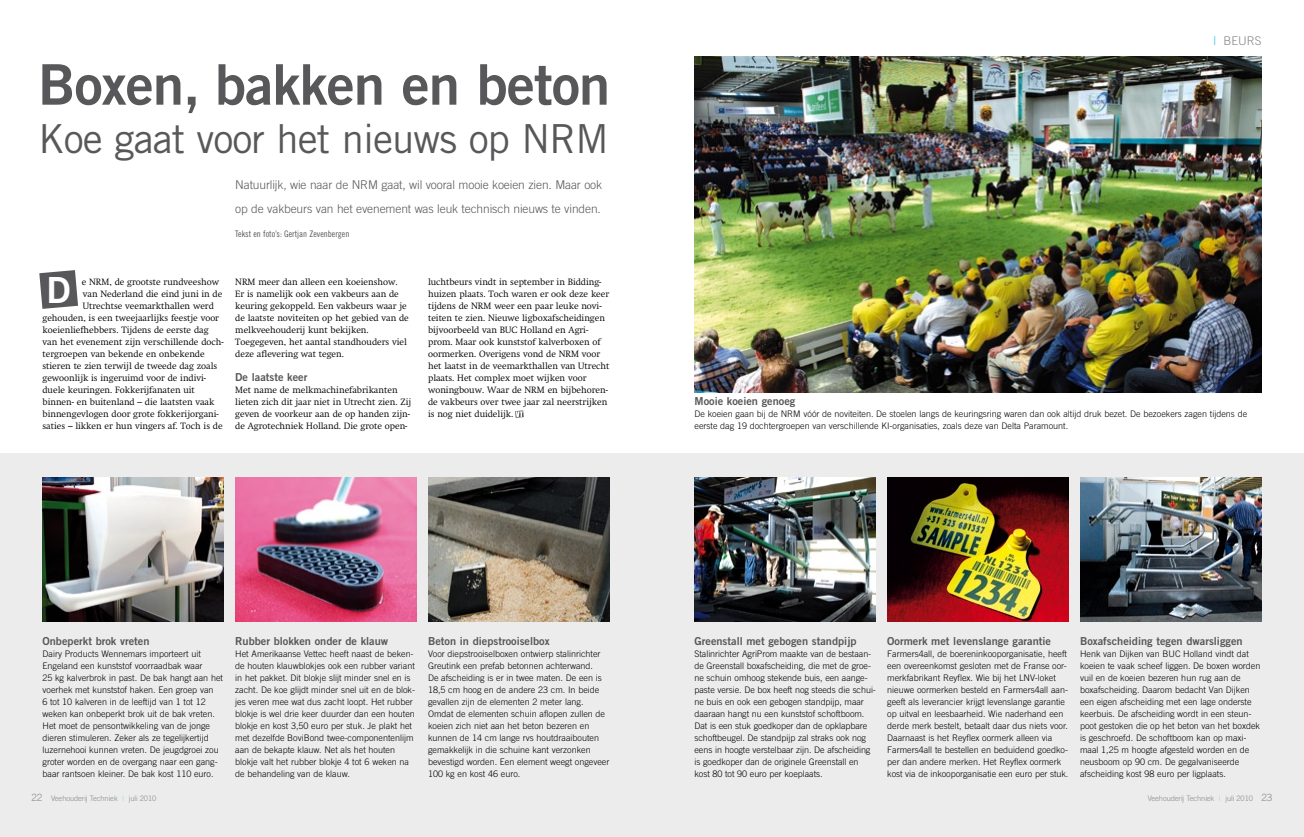
<style>
.page{position:relative;width:1304px;height:837px;background:#fff}
.page>*{position:absolute;margin:0;border:0;box-sizing:border-box;transform-origin:0 0}
.t1{font:56px "Trade Gothic LT Std Bd 2";letter-spacing:-.015em;color:#58585a}
.t2{font:40px "Trade Gothic LT Std";letter-spacing:-.025em;color:#58585a}
.t3{font:36px "Trade Gothic LT Std Bd 2";color:#fff}
.t4{font:300 12px/24px "Trade Gothic LT Std";letter-spacing:-.01em;color:#58585a}
.t5{font:300 12px "Trade Gothic LT Std";color:#878889}
.t6{font:11px "Trade Gothic LT Std Bd 2";color:#58585a}
.t7{font:300 9px/12px "Trade Gothic LT Std";color:#000}
.t8{font:300 9px/12px "Swift";color:#000}
.t9{font:9px "Trade Gothic LT Std Cn 18";color:#58585a}
.t10{font:300 7.5px "Trade Gothic LT Std";letter-spacing:-.01em;color:#878889}
.s1{font-size:10px}
.s2{font-weight:400;color:#9dd8f3}
.s3{color:#1dbbe9}
</style>
<div class="page">
<div style="left:0;top:453px;width:1304px;height:383px;background:#ececed"></div>
<img style="left:43px;top:477px;width:181px;height:144px">
<img style="left:235px;top:477px;width:182px;height:144px">
<img style="left:428px;top:477px;width:181px;height:144px">
<img style="left:887px;top:477px;width:182px;height:144px">
<img style="left:1080px;top:477px;width:181px;height:144px">
<img style="left:694px;top:477px;width:182px;height:144px">
<img style="left:694px;top:57px;width:567px;height:336px">
<svg style="left:515px;top:410px;width:9px;height:7px"></svg>
<svg style="left:39px;top:270px;width:39px;height:39px;background:#727274"></svg>
<h1 class="t1" style="left:38px;top:50px;width:574px">Boxen, bakken en beton</h1>
<h2 class="t2" style="left:38px;top:114px;width:572px">Koe gaat voor het nieuws op NRM</h2>
<h3 class="t4" style="left:235px;top:172px;width:368px">Natuurlijk, wie naar de NRM gaat, wil vooral mooie koeien zien. Maar ook op de vakbeurs van het evenement was leuk technisch nieuws te vinden.</h3>
<p class="t9" style="left:235px;top:228px;width:116px">Tekst en foto’s: Gertjan Zevenbergen</p>
<h3 class="t3" style="left:47px;top:267px;width:26px">D</h3>
<p class="t8" style="left:82px;top:276px;width:139px">e NRM, de grootste rundveeshow</p>
<p class="t8" style="left:83px;top:288px;width:141px">van Nederland die eind juni in de</p>
<p class="t8" style="left:83px;top:300px;width:133px">Utrechtse veemarkthallen werd</p>
<p class="t8" style="left:43px;top:312px;width:178px">gehouden, is een tweejaarlijks feestje voor</p>
<p class="t8" style="left:43px;top:324px;width:168px">koeienliefhebbers. Tijdens de eerste dag</p>
<p class="t8" style="left:43px;top:336px;width:183px">van het evenement zijn verschillende doch-</p>
<p class="t8" style="left:43px;top:348px;width:164px">tergroepen van bekende en onbekende</p>
<p class="t8" style="left:43px;top:360px;width:176px">stieren te zien terwijl de tweede dag zoals</p>
<p class="t8" style="left:43px;top:372px;width:165px">gewoonlijk is ingeruimd voor de indivi-</p>
<p class="t8" style="left:43px;top:384px;width:154px">duele keuringen. Fokkerijfanaten uit</p>
<p class="t8" style="left:43px;top:396px;width:173px">binnen-- en buitenland – die laatsten vaak</p>
<p class="t8" style="left:43px;top:408px;width:178px">binnengevlogen door grote fokkerijorgani-</p>
<p class="t8" style="left:43px;top:420px;width:182px">saties – likken er hun vingers af. Toch is de</p>
<p class="t8" style="left:235px;top:276px;width:175px">NRM meer dan alleen een koeienshow.<br>Er is namelijk ook een vakbeurs aan de keuring- gekoppeld. Een vakbeurs waar je de laatste noviteiten op het gebied van de melkveehouderij kunt bekijken.<br>Toegegeven, het aantal standhouders viel deze aflevering wat tegen.</p>
<p class="t6" style="left:235px;top:370px;width:74px">De laatste keer</p>
<p class="t8" style="left:235px;top:384px;width:177px">Met name de melkmachinefabrikanten lieten- zich dit jaar niet in Utrecht zien. Zij geven de voorkeur aan de op handen zijn&shy;de Agrotechniek Holland. Die grote open-</p>
<p class="t8" style="left:428px;top:276px;width:183px">luchtbeurs vindt in september in Bidding&shy;huizen plaats. Toch waren er ook deze keer tijdens de NRM weer een paar leuke novi&shy;teiten te zien. Nieuwe ligboxafscheidingen bijvoorbeeld van BUC Holland en Agri&shy;prom. Maar ook kunststof kalverboxen of oormerken. Overigens vond de NRM voor het laatst in de veemarkthallen van Utrecht plaats. Het complex moet wijken voor woningbouw. Waar de NRM en bijbehoren&shy;de vakbeurs over twee jaar zal neerstrijken is nog niet duidelijk.</p>
<p class="t6" style="left:43px;top:634px;width:108px">Onbeperkt brok vreten</p>
<p class="t7" style="left:43px;top:647px;width:182px">Dairy Products Wennemars importeert uit Engeland een kunststof voorraadbak waar<br>25 kg kalverbrok in past. De bak hangt aan het voerhek met kunststof haken. Een groep van<br>6 tot 10 kalveren in de leeftijd van 1 tot 12 weken kan onbeperkt brok uit de bak vreten.<br>Het moet de pensontwikkeling van de jonge dieren stimuleren. Zeker als ze tegelijkertijd luzernehooi kunnen vreten. De jeugdgroei zou groter worden en de overgang naar een gang&shy;baar rantsoen kleiner. De bak kost 110 euro.</p>
<p class="t10" style="left:31px;top:793px;width:126px"><span class="s1">22</span> Veehouderij Techniek <span class="s2">l</span> juli 2010</p>
<p class="t6" style="left:235px;top:634px;width:154px">Rubber blokken onder de klauw</p>
<p class="t7" style="left:235px;top:647px;width:181px">Het Amerikaanse Vettec heeft naast de beken&shy;de houten klauwblokjes ook een rubber variant in het pakket. Dit blokje slijt minder snel en is zacht. De koe glijdt minder snel uit en de blok&shy;jes veren mee wat dus zacht loopt. Het rubber blokje is wel drie keer duurder dan een houten blokje en kost 3,50 euro per stuk. Je plakt het met dezelfde BoviBond twee-componentenlijm aan de bekapte klauw. Net als het houten blokje valt het rubber blokje 4 tot 6 weken na de behandeling van de klauw.</p>
<p class="t6" style="left:428px;top:634px;width:123px">Beton in diepstrooiselbox</p>
<p class="t7" style="left:428px;top:647px;width:181px">Voor diepstrooiselboxen ontwierp stalinrichter Greutink een prefab betonnen achterwand.<br>De afscheiding is er in twee maten. De een is 18,5 cm hoog en de andere 23 cm. In beide gevallen zijn de elementen 2 meter lang.<br>Omdat de elementen schuin aflopen zullen de koeien zich niet aan het beton bezeren en kunnen- de 14 cm lange rvs houtdraaibouten gemakkelijk in die schuine kant verzonken bevestigd worden. Een element weegt ongeveer-100 kg en kost 46 euro.</p>
<h3 class="t5" style="left:1213px;top:33px;width:19px"><span class="s3">|</span> beurs</h3>
<p class="t6" style="left:694px;top:394px;width:102px">Mooie koeien genoeg</p>
<p class="t7" style="left:694px;top:407px;width:554px">De koeien gaan bij de NRM vóór de noviteiten. De stoelen langs de keuringsring waren dan ook altijd druk bezet. De bezoekers zagen tijdens de eerste dag 19 dochtergroepen van verschillende KI-organisaties, zoals deze van Delta Paramount.</p>
<p class="t6" style="left:694px;top:634px;width:164px">Greenstall met gebogen standpijp</p>
<p class="t7" style="left:694px;top:647px;width:183px">Stalinrichter AgriProm maakte van de bestaan&shy;de Greenstall boxafscheiding, die met de groe&shy;ne schuin omhoog stekende buis, een aange&shy;paste versie. De box heeft nog steeds die schui&shy;ne buis en ook een gebogen standpijp, maar daaraan hangt nu een kunststof schoftboom.<br>Dat is een stuk goedkoper dan de opklapbare schoftbeugel. De standpijp zal straks ook nog eens in hoogte verstelbaar zijn. De afscheiding is goedkoper dan de originele Greenstall en kost 80 tot 90 euro per koeplaats.</p>
<p class="t6" style="left:887px;top:634px;width:165px">Oormerk met levenslange garantie</p>
<p class="t7" style="left:887px;top:647px;width:183px">Farmers4all, de boereninkooporganisatie, heeft een overeenkomst gesloten met de Franse oor&shy;merkfabrikant Reyflex. Wie bij het LNV-loket nieuwe oormerken besteld en Farmers4all aan&shy;geeft als leverancier krijgt levenslange garantie op uitval en leesbaarheid. Wie naderhand een derde merk bestelt, betaalt daar dus niets voor.<br>Daarnaast is het Reyflex oormerk alleen via Farmers4all te bestellen en beduidend goedko&shy;per dan andere merken. Het Reyflex oormerk kost via de inkooporganisatie een euro per stuk.</p>
<p class="t6" style="left:1080px;top:634px;width:164px">Boxafscheiding tegen dwarsliggen</p>
<p class="t7" style="left:1080px;top:647px;width:182px">Henk van Dijken van BUC Holland vindt dat koeien te vaak scheef liggen. De boxen worden vuil en de koeien bezeren hun rug aan de boxafscheiding. Daarom bedacht Van Dijken een eigen afscheiding met een lage onderste keerbuis. De afscheiding wordt in een steun&shy;poot gestoken die op het beton van het boxdek is geschroefd. De schoftboom kan op maxi&shy;maal 1,25 m hoogte afgesteld worden en de neusboom op 90 cm. De gegalvaniseerde afscheiding kost 98 euro per ligplaats.</p>
<p class="t10" style="left:1148px;top:793px;width:126px">Veehouderij Techniek <span class="s2">l</span> juli 2010 <span class="s1">23</span></p>
</div>
